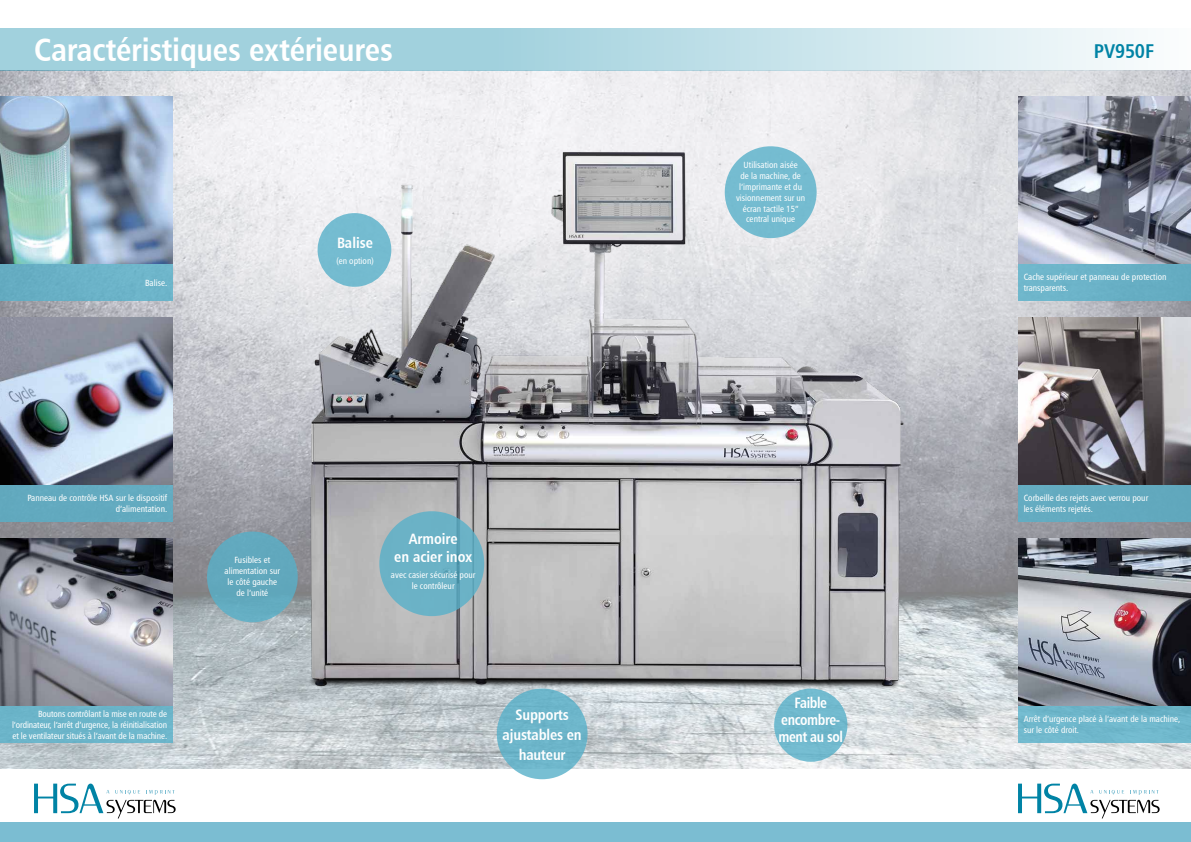
<style>
.page{position:relative;width:1191px;height:842px;background:#fff}
.page>*{position:absolute;margin:0;border:0;box-sizing:border-box;transform-origin:0 0}
.t1{font:32px "Humanist 777 BT Bold Condensed B";letter-spacing:-.01em;color:#fff}
.t2{font:20px "Humanist 777 BT Bold Condensed B";letter-spacing:-.005em;color:#0083a5}
.t3{font:15px/20px "Humanist 777 BT Bold Condensed B";letter-spacing:-.01em;color:#fff;text-align:center}
.t4{font:15px/17px "Humanist 777 BT Bold Condensed B";letter-spacing:-.01em;color:#fff;text-align:center;scale:.95 1}
.t5{font:9px/10.8px "Humanist 777 BT Roman Condensed B";color:#fff}
</style>
<div class="page">
<img style="left:0;top:71px;width:1191px;height:697px">
<svg style="left:1018px;top:784px;width:141px;height:34px"></svg>
<svg style="left:34px;top:784px;width:142px;height:34px"></svg>
<div style="left:0;top:822px;width:1191px;height:20px;background:#7bbdd2"></div>
<svg style="left:0;top:28px;width:1191px;height:43px;background:#bbdde6"></svg>
<img style="left:0;top:317px;width:173px;height:168px">
<img style="left:0;top:539px;width:173px;height:167px">
<img style="left:1018px;top:539px;width:173px;height:167px">
<img style="left:0;top:96px;width:173px;height:168px">
<img style="left:1018px;top:317px;width:173px;height:168px">
<img style="left:1018px;top:96px;width:173px;height:168px">
<img style="left:278px;top:139px;width:644px;height:557px">
<div style="left:0;top:706px;width:173px;height:37px;background:#6bb5ca"></div>
<div style="left:1018px;top:706px;width:173px;height:37px;background:#6fb8cc"></div>
<div style="left:1018px;top:485px;width:173px;height:37px;background:#62aabf"></div>
<div style="left:0;top:264px;width:173px;height:36px;background:#6ab2c7"></div>
<div style="left:0;top:485px;width:173px;height:37px;background:#62aabf"></div>
<div style="left:1018px;top:264px;width:173px;height:36px;background:#6ab2c7"></div>
<div style="left:724px;top:146px;width:92px;height:92px;background:#75bcd0;border-radius:50%"></div>
<div style="left:497px;top:688px;width:90px;height:91px;background:#6db5ca;border-radius:50%"></div>
<div style="left:207px;top:531px;width:91px;height:91px;background:#61a8bd;border-radius:50%"></div>
<div style="left:379px;top:511px;width:105px;height:105px;background:#6bb2c6;border-radius:50%"></div>
<div style="left:317px;top:213px;width:74px;height:74px;background:#74bcd0;border-radius:50%"></div>
<div style="left:774px;top:688px;width:73px;height:74px;background:#71b9ce;border-radius:50%"></div>
<h1 class="t1" style="left:34px;top:30px;width:360px">Caractéristiques extérieures</h1>
<p class="t5" style="left:145px;top:277px;width:24px">Balise.</p>
<h3 class="t3" style="left:337px;top:232px;width:38px">Balise</h3>
<p class="t5" style="left:336px;top:256px;width:39px">(en option)</p>
<p class="t5" style="left:27px;top:492px;width:141px;text-align:right">Panneau de contrôle HSA sur le dispositif d’alimentation.</p>
<p class="t5" style="left:12px;top:708px;width:157px;text-align:justify;text-indent:26px">Boutons contrôlant la mise en route de l’ordinateur, l’arrêt d’urgence, la réinitialisation et le ventilateur situés à l’avant de la machine.</p>
<p class="t5" style="left:225px;top:554px;width:57px;text-align:center">Fusibles et alimentation sur le côté gauche de l’unité</p>
<h3 class="t3" style="left:394px;top:529px;width:79px;line-height:18px">Armoire<br>en acier inox</h3>
<p class="t5" style="left:391px;top:569px;width:86px;text-align:center">avec casier sécurisé pour le contrôleur</p>
<h3 class="t3" style="left:502px;top:704px;width:81px">Supports ajustables en hauteur</h3>
<p class="t5" style="left:736px;top:160px;width:71px;text-align:center">Utilisation aisée<br>de la machine, de l’imprimante et du visionnement sur un écran tactile 15” central unique</p>
<h3 class="t4" style="left:778px;top:694px;width:70px">Faible encombre&shy;ment au sol</h3>
<h2 class="t2" style="left:1093px;top:39px;width:62px">PV950F</h2>
<p class="t5" style="left:1023px;top:271px;width:144px">Cache supérieur et panneau de protection transparents.</p>
<p class="t5" style="left:1023px;top:492px;width:126px">Corbeille des rejets avec verrou pour les éléments rejetés.</p>
<p class="t5" style="left:1023px;top:714px;width:158px">Arrêt d’urgence placé à l’avant de la machine, sur le côté droit.</p>
</div>
